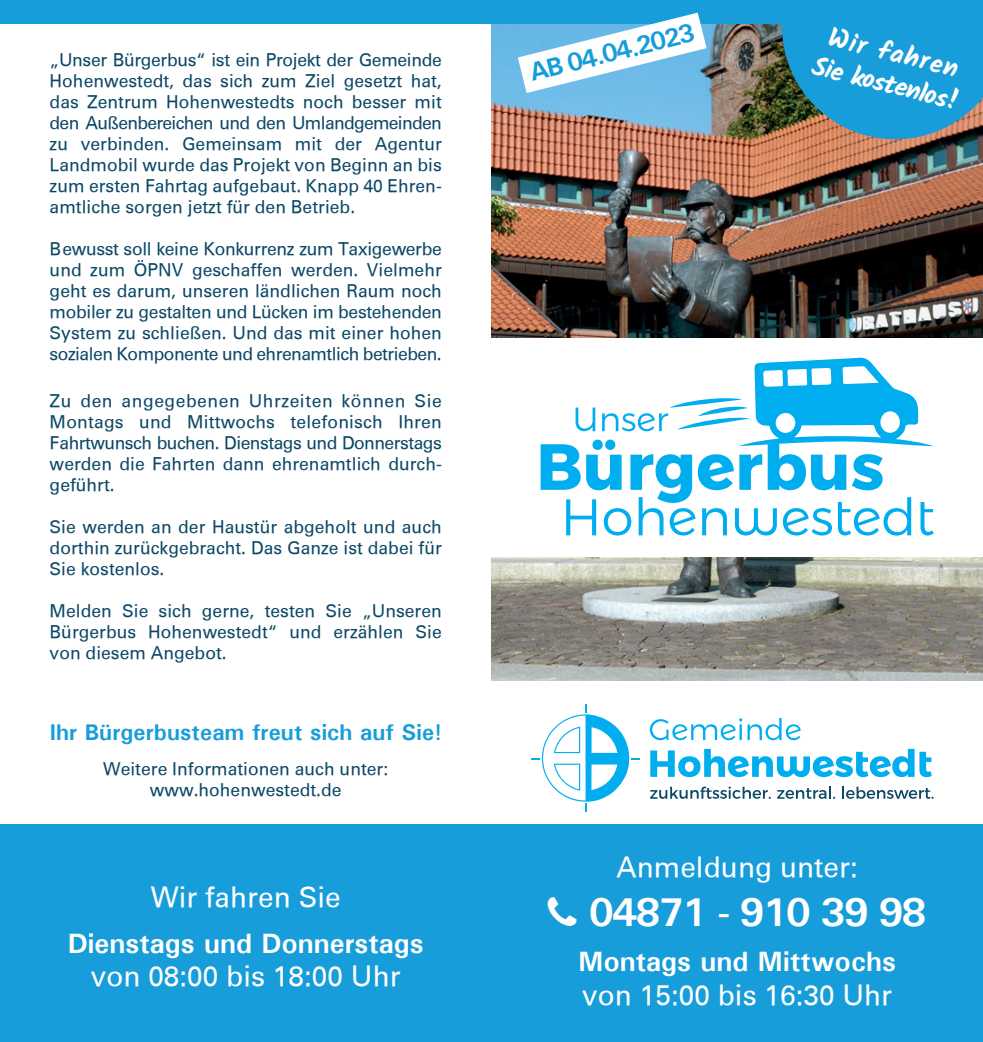
<style>
.page{position:relative;width:983px;height:1042px;background:#fff}
.page>*{position:absolute;margin:0;border:0;box-sizing:border-box;transform-origin:0 0}
.t1{font:700 40.25px "Univers";letter-spacing:-.05em;color:#fff}
.t2{font:28px "Univers";color:#fff}
.t3{font:700 28px "Univers";color:#fff}
.t4{font:700 26.25px/31.5px "Kalam";color:#fff;text-align:center}
.t5{font:700 25.9px "Univers";color:#179dd9}
.t6{font:700 22.75px "Univers";letter-spacing:.005em;color:#179dd9}
.t7{font:17.5px/21px "Univers";color:#0c4866;text-align:justify}
</style>
<div class="page">
<img style="left:491px;top:24px;width:491px;height:657px">
<div style="left:0;top:0;width:982px;height:24px;background:#179dd9"></div>
<svg style="left:531px;top:704px;width:108px;height:108px"></svg>
<svg style="left:649px;top:718px;width:151px;height:22px"></svg>
<svg style="left:650px;top:786px;width:120px;height:13px"></svg>
<svg style="left:777px;top:786px;width:57px;height:13px"></svg>
<svg style="left:842px;top:786px;width:91px;height:13px"></svg>
<svg style="left:650px;top:749px;width:281px;height:28px"></svg>
<div style="left:0;top:825px;width:982px;height:217px;background:#179dd9"></div>
<div style="left:491px;top:339px;width:491px;height:218px;background:#fff"></div>
<svg style="left:540px;top:357px;width:393px;height:178px"></svg>
<svg style="left:517px;top:13px;width:189px;height:80px"></svg>
<svg style="left:781px;top:24px;width:201px;height:115px;background:#2992bf"></svg>
<p class="t7" style="left:50px;top:50px;width:393px">„Unser Bürgerbus“ ist ein Projekt der Gemeinde Hohenwestedt, das sich zum Ziel gesetzt hat, das Zentrum Hohenwestedts noch besser mit den Außenbereichen und den Umlandgemeinden zu verbinden. Gemeinsam mit der Agentur Landmobil wurde das Projekt von Beginn an bis zum ersten Fahrtag aufgebaut. Knapp 40 Ehren&shy;amtliche sorgen jetzt für den Betrieb.</p>
<p class="t7" style="left:50px;top:239px;width:393px">Bewusst soll keine Konkurrenz zum Taxigewerbe und zum ÖPNV geschaffen werden. Vielmehr geht es darum, unseren ländlichen Raum noch mobiler zu gestalten und Lücken im bestehenden System zu schließen. Und das mit einer hohen sozialen Komponente und ehrenamtlich betrieben.</p>
<p class="t7" style="left:50px;top:390px;width:393px">Zu den angegebenen Uhrzeiten können Sie Montags und Mittwochs telefonisch Ihren Fahrtwunsch buchen. Dienstags und Donnerstags werden die Fahrten dann ehrenamtlich durch&shy;geführt.</p>
<p class="t7" style="left:50px;top:516px;width:393px">Sie werden an der Haustür abgeholt und auch dorthin zurückgebracht. Das Ganze ist dabei für Sie kostenlos.</p>
<p class="t7" style="left:50px;top:600px;width:393px">Melden Sie sich gerne, testen Sie „Unseren Bürgerbus Hohenwestedt“ und erzählen Sie von diesem Angebot.</p>
<h3 class="t6" style="left:50px;top:718px;width:393px">Ihr Bürgerbusteam freut sich auf Sie!</h3>
<p class="t7" style="left:103px;top:758px;width:286px;text-align:center">Weitere Informationen auch unter: www.hohenwestedt.de</p>
<h2 class="t2" style="left:151px;top:880px;width:191px">Wir fahren Sie</h2>
<h2 class="t3" style="left:68px;top:925px;width:357px">Dienstags und Donnerstags</h2>
<h2 class="t2" style="left:91px;top:960px;width:311px">von 08:00 bis 18:00 Uhr</h2>
<h3 class="t5" style="left:526px;top:57px;width:170px;rotate:-14deg">AB 04.04.2023</h3>
<h3 class="t4" style="left:824px;top:19px;width:152px;rotate:14deg">Wir fahren<br>Sie kostenlos!</h3>
<h2 class="t2" style="left:616px;top:851px;width:243px">Anmeldung unter:</h2>
<h1 class="t1" style="left:588px;top:887px;width:339px">04871 - 910 39 98</h1>
<h2 class="t3" style="left:578px;top:944px;width:319px">Montags und Mittwochs</h2>
<h2 class="t2" style="left:582px;top:978px;width:311px">von 15:00 bis 16:30 Uhr</h2>
</div>
